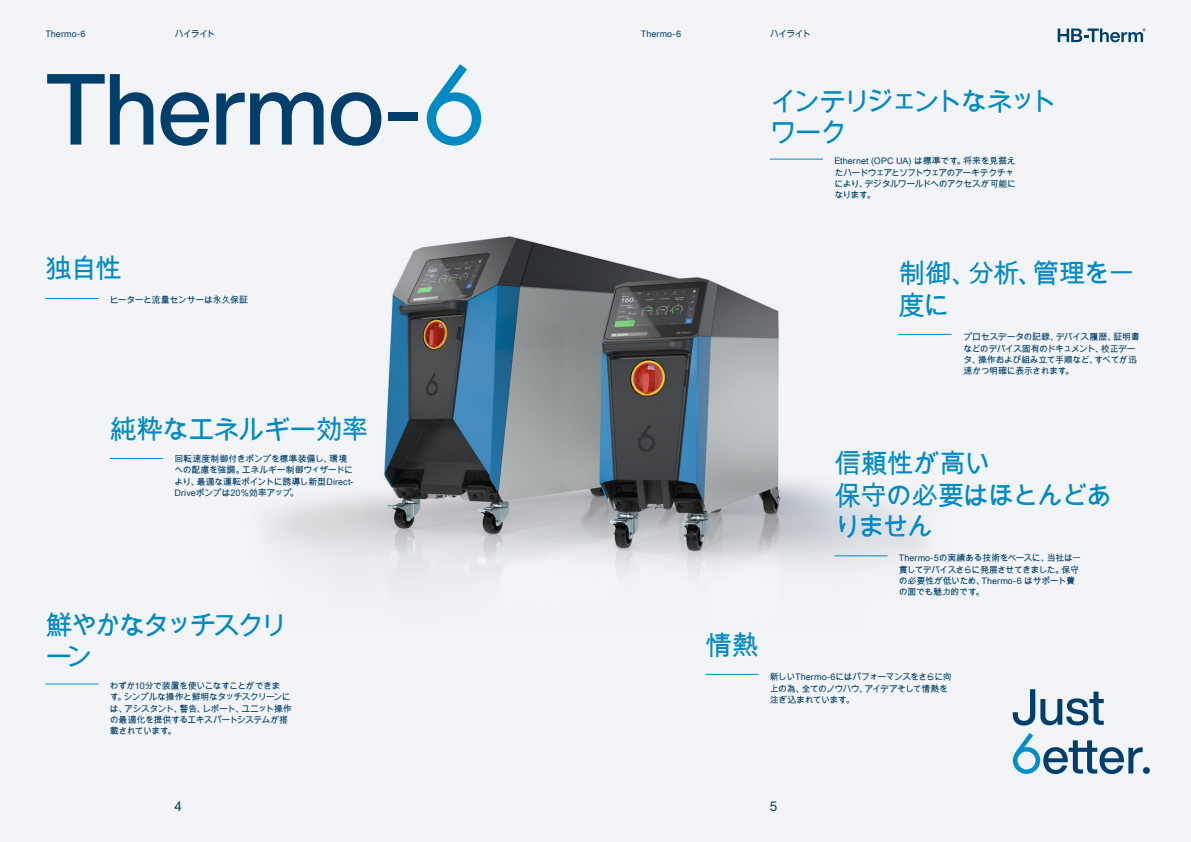
<style>
.page{position:relative;width:1191px;height:842px;background:#f2f4f8}
.page>*{position:absolute;margin:0;border:0;box-sizing:border-box;transform-origin:0 0}
.t1{font:500 99px "Helvetica Now Display";letter-spacing:-.015em;color:#003e6b}
.t2{font:27px/31.2px "Arial Unicode MS";letter-spacing:-.08em;color:#008ac4}
.t3{font:27px/31.2px "Arial Unicode MS";letter-spacing:-.115em;color:#008ac4}
.t4{font:27px/31.2px "Arial Unicode MS";letter-spacing:-.125em;color:#008ac4}
.t5{font:27px "Arial Unicode MS";letter-spacing:-.035em;color:#008ac4}
.t6{font:13.5px "Arial Unicode MS";color:#003e6b}
.t7{font:9px/11.3px "Arial Unicode MS";letter-spacing:-.055em;color:#003e6b}
.t8{font:9px/11.3px "Arial Unicode MS";letter-spacing:-.03em;color:#003e6b}
</style>
<div class="page">
<svg style="left:1012px;top:689px;width:91px;height:36px"></svg>
<svg style="left:1012px;top:733px;width:137px;height:41px"></svg>
<svg style="left:1057px;top:28px;width:88px;height:14px"></svg>
<img style="left:268px;top:236px;width:684px;height:346px">
<svg style="left:427px;top:64px;width:54px;height:82px"></svg>
<hr style="left:834px;top:556px;width:53px;height:1px;background:#008ac4">
<hr style="left:45px;top:684px;width:54px;height:1px;background:#008ac4">
<hr style="left:45px;top:298px;width:54px;height:1px;background:#008ac4">
<hr style="left:898px;top:334px;width:53px;height:1px;background:#008ac4">
<hr style="left:110px;top:458px;width:53px;height:1px;background:#008ac4">
<hr style="left:705px;top:674px;width:53px;height:1px;background:#008ac4">
<hr style="left:770px;top:159px;width:53px;height:1px;background:#008ac4">
<p class="t7" style="left:45px;top:28px;width:42px">Thermo-6</p>
<p class="t7" style="left:174px;top:28px;width:43px">ハイライト</p>
<p class="t7" style="left:641px;top:28px;width:42px">Thermo-6</p>
<p class="t7" style="left:770px;top:28px;width:43px">ハイライト</p>
<h1 class="t1" style="left:45px;top:41px;width:377px">Thermo-</h1>
<h2 class="t3" style="left:770px;top:85px;width:289px">インテリジェントなネットワーク</h2>
<p class="t7" style="left:834px;top:155px;width:183px">Ethernet (OPC UA) は標準です。将来を見据えたハードウェアとソフトウェアのアーキテクチャにより、デジタルワールドへのアクセスが可能になります。</p>
<h2 class="t2" style="left:45px;top:252px;width:78px">独自性</h2>
<h2 class="t2" style="left:898px;top:258px;width:238px">制御、分析、管理を一度に</h2>
<p class="t7" style="left:963px;top:331px;width:178px">プロセスデータの記録、デバイス履歴、証明書などのデバイス固有のドキュメント、校正データ、操作および組み立て手順など、すべてが迅速かつ明確に表示されます。</p>
<p class="t7" style="left:110px;top:294px;width:140px">ヒーターと流量センサーは永久保証</p>
<h2 class="t5" style="left:110px;top:410px;width:260px">純粋なエネルギー効率</h2>
<p class="t8" style="left:174px;top:453px;width:181px">回転速度制御付きポンプを標準装備し、環境への配慮を強調。エネルギー制御ウィザードにより、最適な運転ポイントに誘導し新型Direct-<br>Driveポンプは20％効率アップ。</p>
<h2 class="t4" style="left:45px;top:609px;width:243px">鮮やかなタッチスクリーン</h2>
<p class="t7" style="left:110px;top:680px;width:183px">わずか10分で装置を使いこなすことができま<br>す。シンプルな操作と鮮明なタッチスクリーンには、アシスタント、警告、レポート、ユニット操作の最適化を提供するエキスパートシステムが搭載されています。</p>
<h2 class="t2" style="left:834px;top:448px;width:280px">信頼性が高い<br>保守の必要はほとんどありません</h2>
<p class="t7" style="left:899px;top:552px;width:184px">Thermo-5の実績ある技術をベースに、当社は一貫してデバイスさらに発展させてきました。保守の必要性が低いため、Thermo-6 はサポート費の面でも魅力的です。</p>
<h2 class="t2" style="left:705px;top:629px;width:55px">情熱</h2>
<p class="t7" style="left:770px;top:671px;width:184px">新しいThermo-6にはパフォーマンスをさらに向上の為、全てのノウハウ、アイデアそして情熱を注ぎ込まれています。</p>
<h3 class="t6" style="left:174px;top:796px;width:9px">4</h3>
<h3 class="t6" style="left:770px;top:796px;width:9px">5</h3>
</div>
